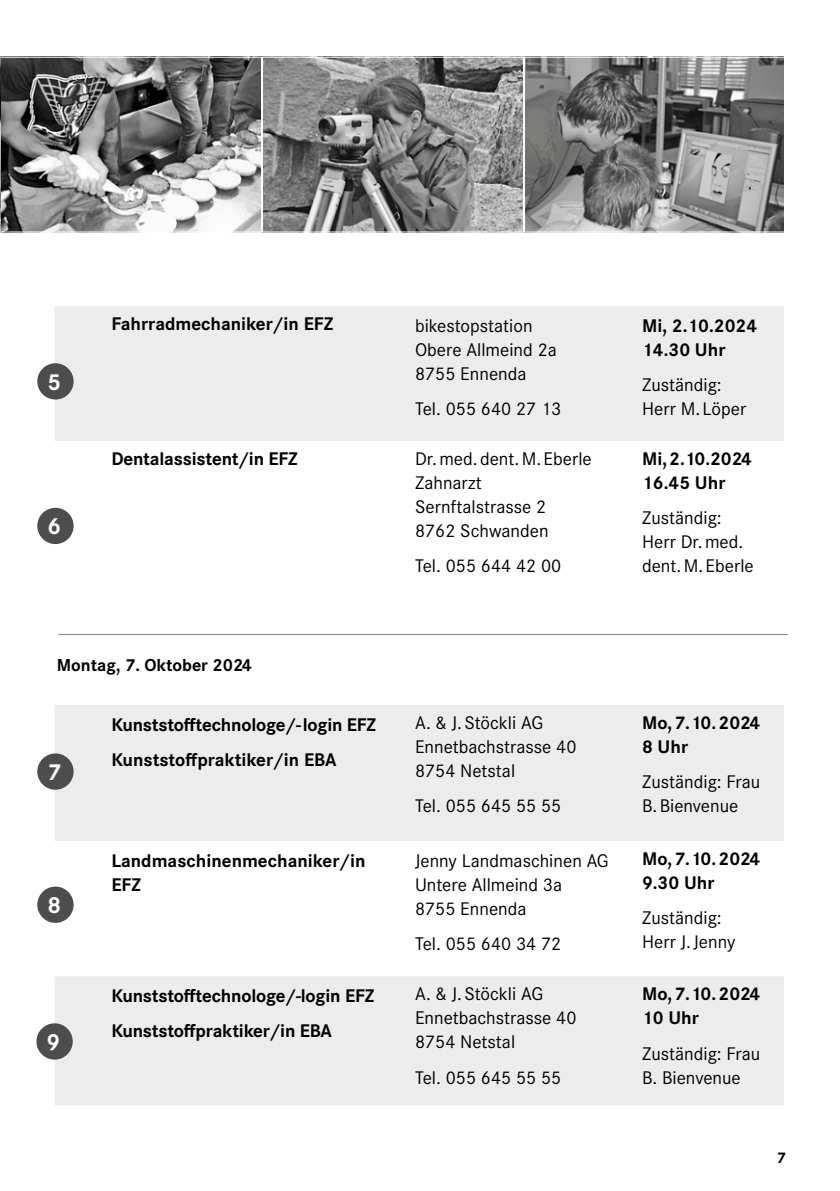
<style>
.page{position:relative;width:840px;height:1191px;background:#fff}
.page>*{position:absolute;margin:0;border:0;box-sizing:border-box;transform-origin:0 0}
.t1{font:700 24px "Corporate S";color:#fff}
.t2{font:19px/24px "Corporate S";color:#000}
.t3{font:700 19px/24px "Corporate S";letter-spacing:-.01em;color:#000}
.t4{font:700 18px "Corporate S";color:#000}
.t5{font:700 16px "Corporate S";color:#000}
</style>
<div class="page">
<hr style="left:58px;top:634px;width:729px;height:1px;background:#000">
<div style="left:55px;top:306px;width:728px;height:135px;background:#ececec"></div>
<div style="left:37px;top:363px;width:37px;height:36px;background:#4d4d4c;border-radius:50%"></div>
<div style="left:37px;top:508px;width:37px;height:36px;background:#4d4d4c;border-radius:50%"></div>
<img style="left:2px;top:59px;width:780px;height:171px">
<div style="left:0;top:57px;width:262px;height:175px;border:1px solid #fff"></div>
<div style="left:262px;top:57px;width:261px;height:175px;border:1px solid #fff"></div>
<div style="left:523px;top:57px;width:262px;height:175px;border:1px solid #fff"></div>
<svg style="left:0;top:57px;width:1px;height:175px"></svg>
<svg style="left:55px;top:705px;width:728px;height:400px;fill:#ececec"></svg>
<div style="left:37px;top:753px;width:37px;height:36px;background:#4d4d4c;border-radius:50%"></div>
<div style="left:37px;top:886px;width:37px;height:37px;background:#4d4d4c;border-radius:50%"></div>
<div style="left:36px;top:1023px;width:37px;height:36px;background:#4d4d4c;border-radius:50%"></div>
<p class="t1" style="left:47px;top:368px;width:15px">5</p>
<p class="t1" style="left:47px;top:512px;width:15px">6</p>
<p class="t3" style="left:111px;top:312px;width:223px">Fahrradmechaniker/in EFZ</p>
<p class="t2" style="left:415px;top:314px;width:143px">bikestopstation<br>Obere Allmeind 2a<br>8755 Ennenda</p>
<p class="t2" style="left:415px;top:397px;width:148px">Tel. 055 640 27 13</p>
<p class="t3" style="left:111px;top:447px;width:188px">Dentalassistent/in EFZ</p>
<p class="t2" style="left:415px;top:447px;width:178px">Dr.med.dent.M.Eberle<br>Zahnarzt<br>Sernftalstrasse 2<br>8762 Schwanden</p>
<p class="t2" style="left:415px;top:554px;width:148px">Tel. 055 644 42 00</p>
<p class="t4" style="left:57px;top:654px;width:197px">Montag, 7. Oktober 2024</p>
<p class="t1" style="left:47px;top:758px;width:15px">7</p>
<p class="t1" style="left:47px;top:891px;width:15px">8</p>
<p class="t1" style="left:46px;top:1028px;width:15px">9</p>
<p class="t3" style="left:111px;top:707px;width:266px;line-height:35.4px">Kunststofftechnologe/-login EFZ<br>Kunststoffpraktiker/in EBA</p>
<p class="t2" style="left:415px;top:711px;width:163px">A. &amp; J.Stöckli AG<br>Ennetbachstrasse 40<br>8754 Netstal</p>
<p class="t2" style="left:415px;top:794px;width:148px">Tel. 055 645 55 55</p>
<p class="t3" style="left:111px;top:848px;width:255px">Landmaschinenmechaniker/in<br>EFZ</p>
<p class="t2" style="left:415px;top:848px;width:195px">Jenny Landmaschinen AG<br>Untere Allmeind 3a<br>8755 Ennenda</p>
<p class="t2" style="left:415px;top:931px;width:148px">Tel. 055 640 34 72</p>
<p class="t3" style="left:111px;top:978px;width:264px;line-height:35.4px">Kunststofftechnologe/-login EFZ<br>Kunststoffpraktiker/in EBA</p>
<p class="t2" style="left:415px;top:982px;width:163px">A. &amp; J.Stöckli AG<br>Ennetbachstrasse 40<br>8754 Netstal</p>
<p class="t2" style="left:415px;top:1065px;width:148px">Tel. 055 645 55 55</p>
<p class="t3" style="left:641px;top:314px;width:117px">Mi, 2.10.2024<br>14.30 Uhr</p>
<p class="t2" style="left:641px;top:373px;width:106px">Zuständig:<br>Herr M. Löper</p>
<p class="t3" style="left:641px;top:447px;width:111px">Mi, 2.10.2024<br>16.45 Uhr</p>
<p class="t2" style="left:641px;top:506px;width:113px">Zuständig:<br>Herr Dr.med. dent.M.Eberle</p>
<p class="t3" style="left:641px;top:711px;width:120px">Mo, 7.10.2024<br>8 Uhr</p>
<p class="t2" style="left:641px;top:770px;width:120px">Zuständig: Frau<br>B.Bienvenue</p>
<p class="t3" style="left:641px;top:847px;width:120px">Mo, 7.10.2024<br>9.30 Uhr</p>
<p class="t2" style="left:641px;top:906px;width:95px">Zuständig:<br>Herr J.Jenny</p>
<p class="t3" style="left:641px;top:982px;width:120px">Mo, 7.10.2024<br>10 Uhr</p>
<p class="t2" style="left:641px;top:1041px;width:120px">Zuständig: Frau<br>B. Bienvenue</p>
<p class="t5" style="left:776px;top:1148px;width:11px">7</p>
</div>
